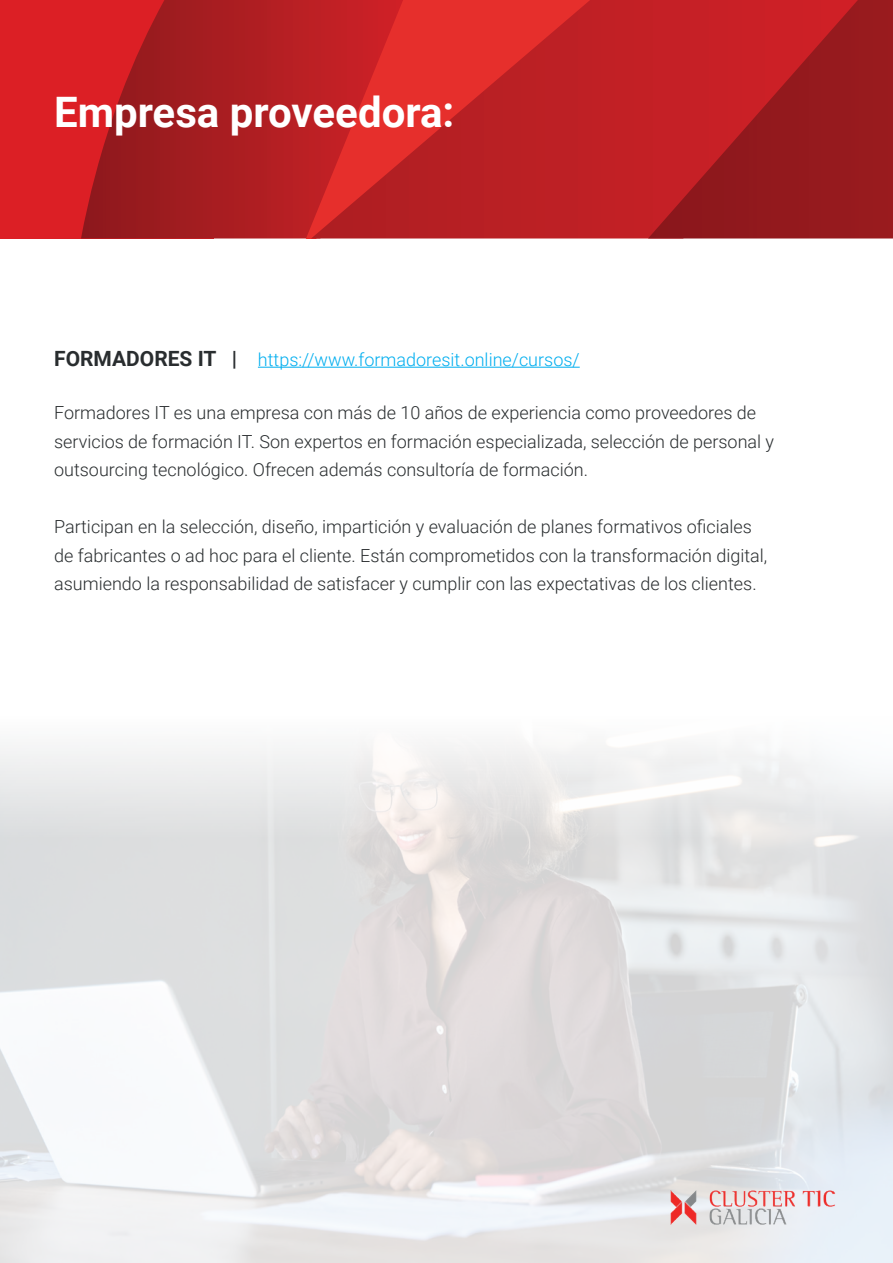
<style>
.page{position:relative;width:893px;height:1263px;background:#fff}
.page>*{position:absolute;margin:0;border:0;box-sizing:border-box;transform-origin:0 0}
.t1{font:700 42px "Roboto";color:#fff}
.t2{font:300 18px/28.5px "Roboto";color:#292d2f}
.t3{font:300 18px "Roboto";color:#00aeef}
.s1{font-weight:700;font-size:21px;color:#292d2f}
</style>
<div class="page">
<div style="left:0;top:0;width:214px;height:238px;background:#dc1f25"></div>
<svg style="left:81px;top:0;width:220px;height:238px"></svg>
<div style="left:301px;top:0;width:10px;height:238px;background:#bb2024"></div>
<svg style="left:311px;top:0;width:337px;height:238px"></svg>
<svg style="left:648px;top:0;width:245px;height:238px"></svg>
<hr style="left:258px;top:367px;width:322px;height:1px;background:#00aeef">
<img style="left:667px;top:1190px;width:172px;height:38px">
<h1 class="t1" style="left:54px;top:83px;width:402px">Empresa proveedora:</h1>
<p class="t3" style="left:54px;top:347px;width:527px"><span class="s1">FORMADORES IT |</span> https://www.formadoresit.online/cursos/</p>
<p class="t2" style="left:54px;top:398px;width:722px">Formadores IT es una empresa con más de 10 años de experiencia como proveedores de servicios de formación IT. Son expertos en formación especializada, selección de personal y outsourcing tecnológico. Ofrecen además consultoría de formación.</p>
<p class="t2" style="left:54px;top:512px;width:715px">Participan en la selección, diseño, impartición y evaluación de planes formativos oficiales de fabricantes o ad hoc para el cliente. Están comprometidos con la transformación digital, asumiendo la responsabilidad de satisfacer y cumplir con las expectativas de los clientes.</p>
</div>
